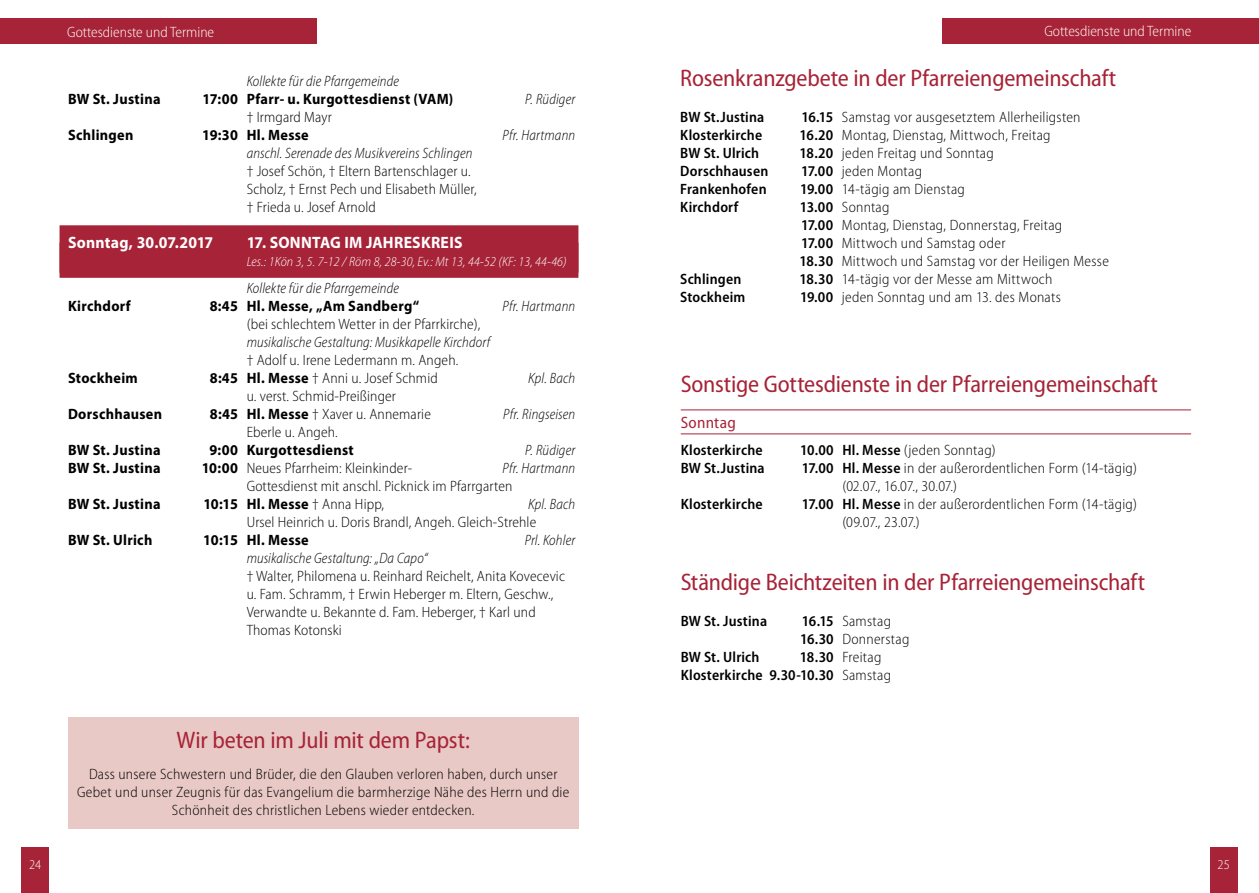
<style>
.page{position:relative;width:1259px;height:893px;background:#fff}
.page>*{position:absolute;margin:0;border:0;box-sizing:border-box;transform-origin:0 0}
.t1{font:semi-condensed 24px "Myriad Pro";letter-spacing:-.01em;color:#a72337}
.t2{font:700 16.5px "Myriad Pro";letter-spacing:.015em;color:#fff;scale:.95 1}
.t3{font:semi-condensed 16.5px "Myriad Pro";letter-spacing:.015em;color:#a72337}
.t4{font:300 semi-condensed 15px/18px "Myriad Pro";letter-spacing:.015em;color:#000}
.t5{font:italic 300 semi-condensed 15px "Myriad Pro";letter-spacing:.01em;color:#000;scale:.95 1}
.t6{font:700 15px "Myriad Pro";letter-spacing:.02em;color:#000;scale:.95 1}
.t7{font:600 semi-condensed 15px/18px "Myriad Pro";letter-spacing:.015em;color:#000}
.t8{font:300 semi-condensed 15px "Myriad Pro";color:#fff}
.t9{font:italic 300 semi-condensed 15px "Myriad Pro";letter-spacing:.01em;color:#000}
.t10{font:italic 300 semi-condensed 13.5px "Myriad Pro";letter-spacing:.01em;color:#fff}
.t11{font:300 semi-condensed 13.5px "Myriad Pro";color:#fff}
.s1{font-weight:700;font-stretch:normal}
.s2{font-weight:300;font-stretch:semi-condensed}
.s3{font-weight:600}
.s4{font-weight:300}
</style>
<div class="page">
<div style="left:0;top:18px;width:317px;height:26px;background:#a72337"></div>
<div style="left:942px;top:18px;width:317px;height:26px;background:#a72337"></div>
<div style="left:21px;top:847px;width:28px;height:46px;background:#a72337"></div>
<div style="left:1209px;top:847px;width:28px;height:46px;background:#a72337"></div>
<div style="left:68px;top:717px;width:510px;height:112px;background:#e8c9c5"></div>
<hr style="left:681px;top:410px;width:510px;height:1px;background:#a72337">
<hr style="left:681px;top:434px;width:510px;height:1px;background:#a72337">
<div style="left:60px;top:225px;width:518px;height:53px;background:#a72337"></div>
<p class="t8" style="left:67px;top:24px;width:148px">Gottesdienste und Termine</p>
<p class="t8" style="left:1044px;top:23px;width:148px">Gottesdienste und Termine</p>
<p class="t5" style="left:247px;top:73px;width:162px">Kollekte für die Pfarrgemeinde</p>
<p class="t6" style="left:68px;top:89px;width:99px">BW St. Justina</p>
<p class="t6" style="left:203px;top:89px;width:265px">17:00 Pfarr- u. Kurgottesdienst (VAM)</p>
<p class="t5" style="left:525px;top:91px;width:54px">P. Rüdiger</p>
<p class="t4" style="left:247px;top:108px;width:87px">† Irmgard Mayr</p>
<p class="t6" style="left:68px;top:125px;width:70px">Schlingen</p>
<p class="t6" style="left:202px;top:125px;width:114px">19:30 Hl. Messe</p>
<p class="t5" style="left:502px;top:127px;width:78px">Pfr. Hartmann</p>
<p class="t5" style="left:247px;top:145px;width:239px">anschl. Serenade des Musikvereins Schlingen</p>
<p class="t4" style="left:247px;top:162px;width:231px">† Josef Schön, † Eltern Bartenschlager u.<br>Scholz, † Ernst Pech und Elisabeth Müller, † Frieda u. Josef Arnold</p>
<p class="t2" style="left:68px;top:232px;width:154px">Sonntag, 30.07.2017</p>
<p class="t2" style="left:247px;top:232px;width:229px">17. SONNTAG IM JAHRESKREIS</p>
<p class="t10" style="left:247px;top:254px;width:321px">Les.: 1Kön 3, 5. 7-12 / Röm 8, 28-30, Ev.: Mt 13, 44-52 (KF: 13, 44-46)</p>
<p class="t5" style="left:247px;top:280px;width:162px">Kollekte für die Pfarrgemeinde</p>
<p class="t6" style="left:68px;top:296px;width:67px">Kirchdorf</p>
<p class="t6" style="left:210px;top:296px;width:222px">8:45 Hl. Messe, „Am Sandberg“</p>
<p class="t5" style="left:502px;top:298px;width:78px">Pfr. Hartmann</p>
<p class="t4" style="left:247px;top:315px;width:235px">(bei schlechtem Wetter in der Pfarrkirche),</p>
<p class="t5" style="left:247px;top:334px;width:258px">musikalische Gestaltung: Musikkapelle Kirchdorf</p>
<p class="t4" style="left:247px;top:351px;width:213px">† Adolf u. Irene Ledermann m. Angeh.</p>
<p class="t6" style="left:68px;top:368px;width:75px">Stockheim</p>
<p class="t4" style="left:210px;top:369px;width:229px"><span class="s1">8:45 Hl. Messe</span> † Anni u. Josef Schmid</p>
<p class="t9" style="left:528px;top:370px;width:49px">Kpl. Bach</p>
<p class="t4" style="left:247px;top:387px;width:151px">u. verst. Schmid-Preißinger</p>
<p class="t6" style="left:68px;top:404px;width:101px">Dorschhausen</p>
<p class="t4" style="left:210px;top:405px;width:223px"><span class="s1">8:45 Hl. Messe</span> † Xaver u. Annemarie</p>
<p class="t5" style="left:503px;top:406px;width:77px">Pfr. Ringseisen</p>
<p class="t4" style="left:247px;top:423px;width:93px">Eberle u. Angeh.</p>
<p class="t6" style="left:68px;top:440px;width:99px">BW St. Justina</p>
<p class="t6" style="left:209px;top:440px;width:153px">9:00 Kurgottesdienst</p>
<p class="t5" style="left:525px;top:442px;width:54px">P. Rüdiger</p>
<p class="t6" style="left:68px;top:458px;width:99px">BW St. Justina</p>
<p class="t4" style="left:202px;top:459px;width:212px"><span class="s1">10:00</span> Neues Pfarrheim: Kleinkinder-</p>
<p class="t5" style="left:502px;top:460px;width:78px">Pfr. Hartmann</p>
<p class="t4" style="left:247px;top:477px;width:267px">Gottesdienst mit anschl. Picknick im Pfarrgarten</p>
<p class="t6" style="left:68px;top:494px;width:99px">BW St. Justina</p>
<p class="t6" style="left:203px;top:494px;width:192px">10:15 Hl. Messe <span class="s2">† Anna Hipp,</span></p>
<p class="t9" style="left:528px;top:496px;width:49px">Kpl. Bach</p>
<p class="t4" style="left:247px;top:513px;width:291px">Ursel Heinrich u. Doris Brandl, Angeh. Gleich-Strehle</p>
<p class="t6" style="left:68px;top:530px;width:90px">BW St. Ulrich</p>
<p class="t6" style="left:203px;top:530px;width:113px">10:15 Hl. Messe</p>
<p class="t5" style="left:525px;top:532px;width:55px">Prl. Kohler</p>
<p class="t5" style="left:247px;top:550px;width:192px">musikalische Gestaltung: „Da Capo“</p>
<p class="t4" style="left:247px;top:567px;width:320px">† Walter, Philomena u. Reinhard Reichelt, Anita Kovecevic u. Fam. Schramm, † Erwin Heberger m. Eltern, Geschw., Verwandte u. Bekannte d. Fam. Heberger, † Karl und Thomas Kotonski</p>
<h1 class="t1" style="left:177px;top:727px;width:295px">Wir beten im Juli mit dem Papst:</h1>
<p class="t4" style="left:77px;top:765px;width:494px;text-align:center">Dass unsere Schwestern und Brüder, die den Glauben verloren haben, durch unser<br>Gebet und unser Zeugnis für das Evangelium die barmherzige Nähe des Herrn und die<br>Schönheit des christlichen Lebens wieder entdecken.</p>
<h1 class="t1" style="left:680px;top:65px;width:437px">Rosenkranzgebete in der Pfarreiengemeinschaft</h1>
<p class="t7" style="left:680px;top:108px;width:85px">BW St.Justina</p>
<p class="t4" style="left:801px;top:108px;width:280px"><span class="s3">16.15</span> Samstag vor ausgesetztem Allerheiligsten</p>
<p class="t7" style="left:680px;top:126px;width:83px">Klosterkirche</p>
<p class="t4" style="left:799px;top:126px;width:252px"><span class="s3">16.20</span> Montag, Dienstag, Mittwoch, Freitag</p>
<p class="t7" style="left:680px;top:144px;width:80px">BW St. Ulrich</p>
<p class="t4" style="left:799px;top:144px;width:196px"><span class="s3">18.20</span> jeden Freitag und Sonntag</p>
<p class="t7" style="left:680px;top:162px;width:90px">Dorschhausen</p>
<p class="t4" style="left:801px;top:162px;width:122px"><span class="s3">17.00</span> jeden Montag</p>
<p class="t7" style="left:680px;top:180px;width:88px">Frankenhofen</p>
<p class="t4" style="left:800px;top:180px;width:166px"><span class="s3">19.00</span> 14-tägig am Dienstag</p>
<p class="t7" style="left:680px;top:198px;width:60px">Kirchdorf</p>
<p class="t4" style="left:799px;top:198px;width:311px"><span class="s3">13.00</span> Sonntag<br><span class="s3">17.00</span> Montag, Dienstag, Donnerstag, Freitag<br><span class="s3">17.00</span> Mittwoch und Samstag oder<br><span class="s3">18.30</span> Mittwoch und Samstag vor der Heiligen Messe</p>
<p class="t7" style="left:680px;top:270px;width:63px">Schlingen</p>
<p class="t4" style="left:799px;top:270px;width:254px"><span class="s3">18.30</span> 14-tägig vor der Messe am Mittwoch</p>
<p class="t7" style="left:680px;top:288px;width:67px">Stockheim</p>
<p class="t4" style="left:800px;top:288px;width:262px"><span class="s3">19.00</span> jeden Sonntag und am 13. des Monats</p>
<h1 class="t1" style="left:681px;top:371px;width:478px">Sonstige Gottesdienste in der Pfarreiengemeinschaft</h1>
<p class="t3" style="left:681px;top:414px;width:57px">Sonntag</p>
<p class="t7" style="left:681px;top:441px;width:83px">Klosterkirche</p>
<p class="t4" style="left:800px;top:441px;width:197px"><span class="s3">10.00 Hl. Messe</span> (jeden Sonntag)</p>
<p class="t7" style="left:681px;top:459px;width:85px">BW St.Justina</p>
<p class="t4" style="left:842px;top:459px;width:296px;text-indent:-41px"><span class="s3">17.00 Hl. Messe</span> in der außerordentlichen Form (14-tägig) (02.07., 16.07., 30.07.)</p>
<p class="t7" style="left:681px;top:495px;width:83px">Klosterkirche</p>
<p class="t4" style="left:842px;top:495px;width:296px;text-indent:-41px"><span class="s3">17.00 Hl. Messe</span> in der außerordentlichen Form (14-tägig) (09.07., 23.07.)</p>
<h1 class="t1" style="left:681px;top:569px;width:466px">Ständige Beichtzeiten in der Pfarreiengemeinschaft</h1>
<p class="t7" style="left:681px;top:612px;width:88px">BW St. Justina</p>
<p class="t4" style="left:800px;top:612px;width:111px"><span class="s3">16.15</span> Samstag<br><span class="s3">16.30</span> Donnerstag</p>
<p class="t7" style="left:681px;top:648px;width:80px">BW St. Ulrich</p>
<p class="t7" style="left:681px;top:648px;width:212px;text-indent:119px">18.30 <span class="s4">Freitag<br></span>Klosterkirche 9.30-10.30 <span class="s4">Samstag</span></p>
<p class="t11" style="left:29px;top:857px;width:13px">24</p>
<p class="t11" style="left:1217px;top:857px;width:14px">25</p>
</div>
